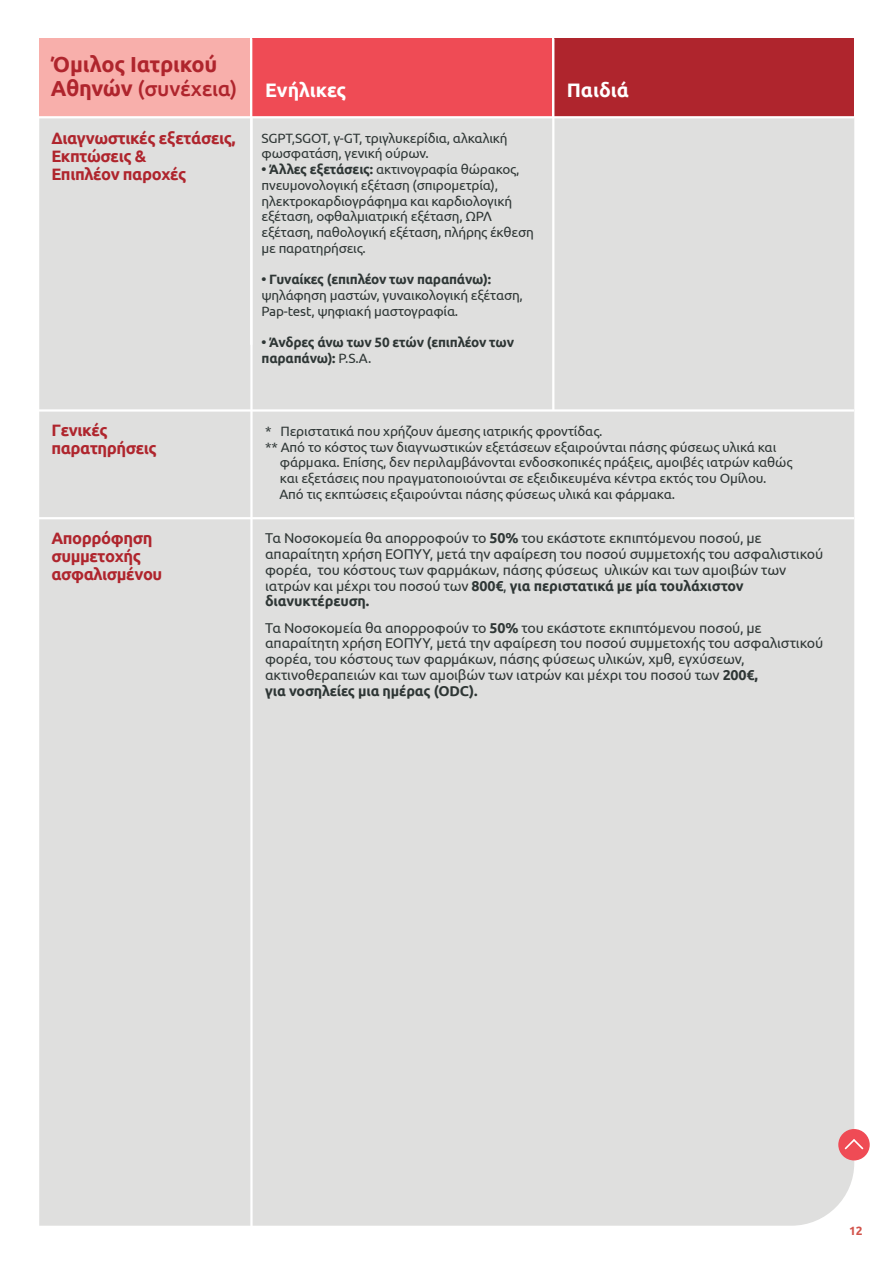
<style>
.page{position:relative;width:893px;height:1263px;background:#fff}
.page>*{position:absolute;margin:0;border:0;box-sizing:border-box;transform-origin:0 0}
.t1{font:700 21.75px "Ubuntu";letter-spacing:-.01em;color:#af252d}
.t2{font:500 21px "Ubuntu";letter-spacing:-.01em;color:#af252d}
.t3{font:700 19.5px "Ubuntu";color:#fff}
.t4{font:700 16.5px/18px "Ubuntu";letter-spacing:-.025em;color:#af252d}
.t5{font:14.25px/15.8px "Ubuntu";letter-spacing:-.01em;color:#2e3635}
.t6{font:13.5px/15.8px "Ubuntu";letter-spacing:-.015em;color:#2e3635}
.t7{font:700 13.5px/15.8px "Ubuntu";letter-spacing:-.015em;color:#2e3635}
.t8{font:700 12px "Ubuntu";color:#d2534b}
.s1{font-weight:700;font-size:21.75px}
.s2{font-weight:700}
.s3{font-weight:400}
</style>
<div class="page">
<div style="left:39px;top:118px;width:815px;height:1108px;background:#dfdfde"></div>
<hr style="left:250px;top:21px;width:3px;height:1228px;background:#fff">
<div style="left:252px;top:38px;width:300px;height:78px;background:#ef4b55"></div>
<div style="left:554px;top:38px;width:300px;height:78px;background:#af252d"></div>
<div style="left:39px;top:38px;width:211px;height:80px;background:#f8afab"></div>
<hr style="left:39px;top:116px;width:815px;height:2px;background:#fff">
<hr style="left:552px;top:38px;width:2px;height:372px;background:#fff">
<hr style="left:39px;top:517px;width:815px;height:2px;background:#fff">
<hr style="left:39px;top:409px;width:815px;height:3px;background:#fff">
<div style="left:838px;top:1129px;width:32px;height:31px;background:#ef4b55;border-radius:50%"></div>
<svg style="left:844px;top:1139px;width:20px;height:11px"></svg>
<h1 class="t1" style="left:51px;top:51px;width:168px">Όμιλος Ιατρικού</h1>
<h2 class="t2" style="left:51px;top:76px;width:188px"><span class="s1">Αθηνών</span> (συνέχεια)</h2>
<h3 class="t3" style="left:265px;top:78px;width:83px">Ενήλικες</h3>
<h3 class="t3" style="left:567px;top:78px;width:64px">Παιδιά</h3>
<p class="t4" style="left:51px;top:129px;width:186px">Διαγνωστικές εξετάσεις,<br>Εκπτώσεις &amp;<br>Επιπλέον παροχές</p>
<p class="t4" style="left:51px;top:421px;width:107px">Γενικές παρατηρήσεις</p>
<p class="t6" style="left:262px;top:130px;width:248px">SGPT,SGOT, γ-GT, τριγλυκερίδια, αλκαλική φωσφατάση, γενική ούρων.</p>
<p class="t6" style="left:262px;top:161px;width:274px"><span class="s2">• Άλλες εξετάσεις:</span> ακτινογραφία θώρακος, πνευμονολογική εξέταση (σπιρομετρία), ηλεκτροκαρδιογράφημα και καρδιολογική εξέταση, οφθαλμιατρική εξέταση, ΩΡΛ εξέταση, παθολογική εξέταση, πλήρης έκθεση με παρατηρήσεις.</p>
<p class="t7" style="left:262px;top:272px;width:231px">• Γυναίκες (επιπλέον των παραπάνω):</p>
<p class="t6" style="left:262px;top:287px;width:263px">ψηλάφηση μαστών, γυναικολογική εξέταση,<br>Pap-test, ψηφιακή μαστογραφία.</p>
<p class="t7" style="left:262px;top:335px;width:254px">• Άνδρες άνω των 50 ετών (επιπλέον των παραπάνω): <span class="s3">P.S.A.</span></p>
<p class="t6" style="left:265px;top:423px;width:339px">* Περιστατικά που χρήζουν άμεσης ιατρικής φροντίδας.</p>
<p class="t6" style="left:265px;top:438px;width:513px">** Από το κόστος των διαγνωστικών εξετάσεων εξαιρούνται πάσης φύσεως υλικά και</p>
<p class="t6" style="left:280px;top:454px;width:514px">φάρμακα. Επίσης, δεν περιλαμβάνονται ενδοσκοπικές πράξεις, αμοιβές ιατρών καθώς</p>
<p class="t6" style="left:280px;top:470px;width:488px">και εξετάσεις που πραγματοποιούνται σε εξειδικευμένα κέντρα εκτός του Ομίλου.</p>
<p class="t6" style="left:279px;top:486px;width:397px">Από τις εκπτώσεις εξαιρούνται πάσης φύσεως υλικά και φάρμακα.</p>
<p class="t4" style="left:51px;top:529px;width:113px">Απορρόφηση συμμετοχής ασφαλισμένου</p>
<p class="t5" style="left:265px;top:530px;width:560px">Τα Νοσοκομεία θα απορροφούν το <span class="s2">50%</span> του εκάστοτε εκπιπτόμενου ποσού, με απαραίτητη χρήση ΕΟΠΥΥ, μετά την αφαίρεση του ποσού συμμετοχής του ασφαλιστικού φορέα, του κόστους των φαρμάκων, πάσης φύσεως υλικών και των αμοιβών των ιατρών και μέχρι του ποσού των <span class="s2">800€</span>, <span class="s2">για περιστατικά με μία τουλάχιστον διανυκτέρευση.</span></p>
<p class="t5" style="left:265px;top:619px;width:560px">Τα Νοσοκομεία θα απορροφούν το <span class="s2">50%</span> του εκάστοτε εκπιπτόμενου ποσού, με απαραίτητη χρήση ΕΟΠΥΥ, μετά την αφαίρεση του ποσού συμμετοχής του ασφαλιστικού φορέα, του κόστους των φαρμάκων, πάσης φύσεως υλικών, χμθ, εγχύσεων, ακτινοθεραπειών και των αμοιβών των ιατρών και μέχρι του ποσού των <span class="s2">200€,<br>για νοσηλείες μια ημέρας (ODC).</span></p>
<p class="t8" style="left:849px;top:1223px;width:15px">12</p>
</div>
